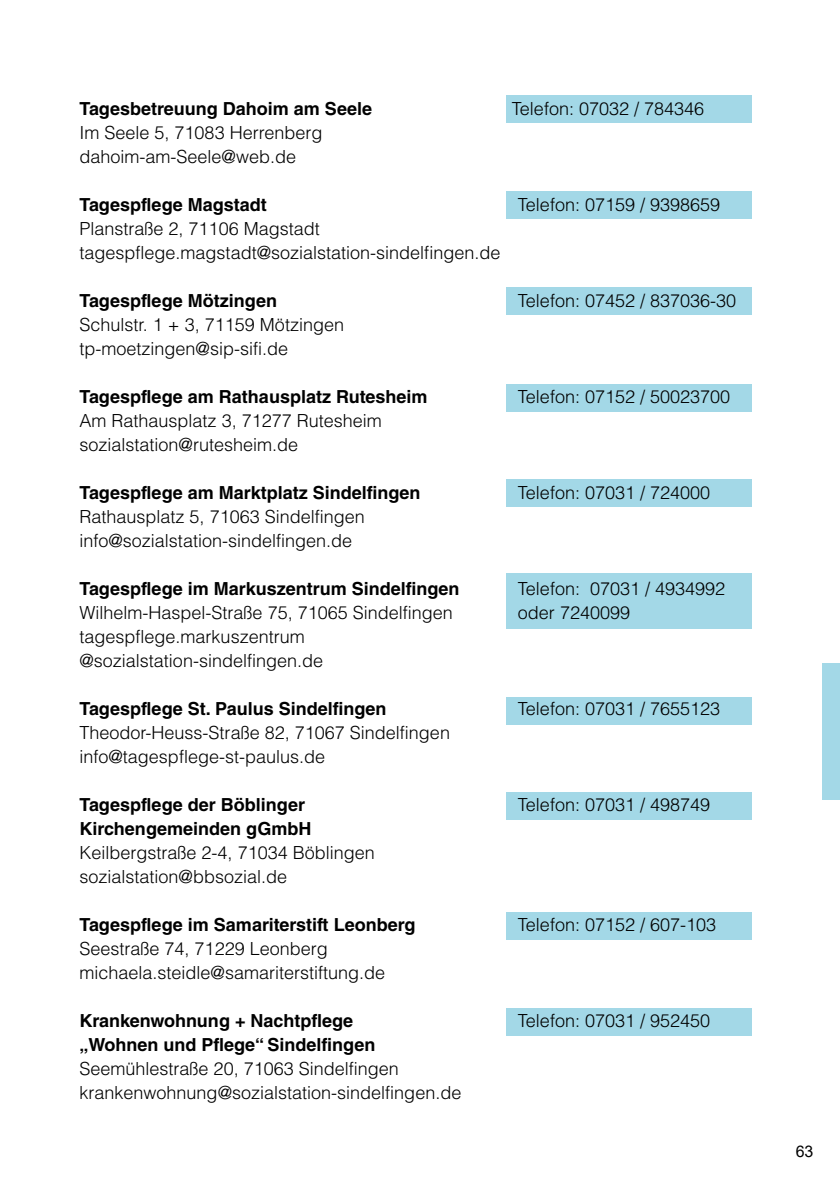
<style>
.page{position:relative;width:840px;height:1191px;background:#fff}
.page>*{position:absolute;margin:0;border:0;box-sizing:border-box;transform-origin:0 0}
.t1{font:300 18px/24px "Helvetica LT Std";color:#000}
.t2{font:700 18px "Helvetica LT Std";color:#000}
.t3{font:16px "Arial";color:#000}
</style>
<div class="page">
<div style="left:506px;top:95px;width:245px;height:28px;background:#a3d8e7"></div>
<div style="left:821px;top:663px;width:18px;height:137px;background:#a3d8e7"></div>
<div style="left:506px;top:191px;width:245px;height:28px;background:#a3d8e7"></div>
<div style="left:506px;top:287px;width:245px;height:28px;background:#a3d8e7"></div>
<div style="left:506px;top:384px;width:245px;height:27px;background:#a3d8e7"></div>
<div style="left:506px;top:478px;width:245px;height:28px;background:#a3d8e7"></div>
<div style="left:506px;top:573px;width:245px;height:55px;background:#a3d8e7"></div>
<div style="left:506px;top:697px;width:245px;height:28px;background:#a3d8e7"></div>
<div style="left:506px;top:792px;width:245px;height:27px;background:#a3d8e7"></div>
<div style="left:506px;top:911px;width:245px;height:28px;background:#a3d8e7"></div>
<div style="left:506px;top:1008px;width:245px;height:27px;background:#a3d8e7"></div>
<p class="t2" style="left:79px;top:98px;width:294px">Tagesbetreuung Dahoim am Seele</p>
<p class="t1" style="left:511px;top:96px;width:194px">Telefon: 07032 / 784346</p>
<p class="t1" style="left:79px;top:120px;width:244px">Im Seele 5, 71083 Herrenberg dahoim-am-Seele@web.de</p>
<p class="t2" style="left:79px;top:194px;width:189px">Tagespflege Magstadt</p>
<p class="t1" style="left:517px;top:192px;width:204px">Telefon: 07159 / 9398659</p>
<p class="t1" style="left:79px;top:216px;width:422px">Planstraße 2, 71106 Magstadt tagespflege.magstadt@sozialstation-sindelfingen.de</p>
<p class="t2" style="left:79px;top:290px;width:199px">Tagespflege Mötzingen</p>
<p class="t1" style="left:517px;top:288px;width:220px">Telefon: 07452 / 837036-30</p>
<p class="t1" style="left:79px;top:312px;width:266px">Schulstr. 1 + 3, 71159 Mötzingen tp-moetzingen@sip-sifi.de</p>
<p class="t2" style="left:79px;top:386px;width:349px">Tagespflege am Rathausplatz Rutesheim</p>
<p class="t1" style="left:517px;top:384px;width:214px">Telefon: 07152 / 50023700</p>
<p class="t1" style="left:79px;top:408px;width:304px">Am Rathausplatz 3, 71277 Rutesheim sozialstation@rutesheim.de</p>
<p class="t2" style="left:79px;top:482px;width:342px">Tagespflege am Marktplatz Sindelfingen</p>
<p class="t1" style="left:517px;top:480px;width:194px">Telefon: 07031 / 724000</p>
<p class="t1" style="left:79px;top:504px;width:287px">Rathausplatz 5, 71063 Sindelfingen info@sozialstation-sindelfingen.de</p>
<p class="t2" style="left:79px;top:578px;width:381px">Tagespflege im Markuszentrum Sindelfingen</p>
<p class="t1" style="left:517px;top:576px;width:209px">Telefon: 07031 / 4934992</p>
<p class="t1" style="left:79px;top:600px;width:375px">Wilhelm-Haspel-Straße 75, 71065 Sindelfingen</p>
<p class="t1" style="left:517px;top:600px;width:114px">oder 7240099</p>
<p class="t1" style="left:79px;top:624px;width:245px">tagespflege.markuszentrum @sozialstation-sindelfingen.de</p>
<p class="t2" style="left:79px;top:698px;width:308px">Tagespflege St. Paulus Sindelfingen</p>
<p class="t1" style="left:517px;top:696px;width:204px">Telefon: 07031 / 7655123</p>
<p class="t1" style="left:79px;top:720px;width:372px">Theodor-Heuss-Straße 82, 71067 Sindelfingen info@tagespflege-st-paulus.de</p>
<p class="t2" style="left:79px;top:794px;width:227px">Tagespflege der Böblinger</p>
<p class="t1" style="left:517px;top:792px;width:194px">Telefon: 07031 / 498749</p>
<p class="t2" style="left:79px;top:818px;width:233px">Kirchengemeinden gGmbH</p>
<p class="t1" style="left:79px;top:840px;width:297px">Keilbergstraße 2-4, 71034 Böblingen sozialstation@bbsozial.de</p>
<p class="t2" style="left:79px;top:914px;width:337px">Tagespflege im Samariterstift Leonberg</p>
<p class="t1" style="left:517px;top:912px;width:200px">Telefon: 07152 / 607-103</p>
<p class="t1" style="left:79px;top:936px;width:307px">Seestraße 74, 71229 Leonberg michaela.steidle@samariterstiftung.de</p>
<p class="t2" style="left:79px;top:1010px;width:275px">Krankenwohnung + Nachtpflege</p>
<p class="t1" style="left:517px;top:1008px;width:194px">Telefon: 07031 / 952450</p>
<p class="t2" style="left:79px;top:1034px;width:297px">„Wohnen und Pflege“ Sindelfingen</p>
<p class="t1" style="left:79px;top:1056px;width:383px">Seemühlestraße 20, 71063 Sindelfingen krankenwohnung@sozialstation-sindelfingen.de</p>
<p class="t3" style="left:795px;top:1140px;width:19px">63</p>
</div>
